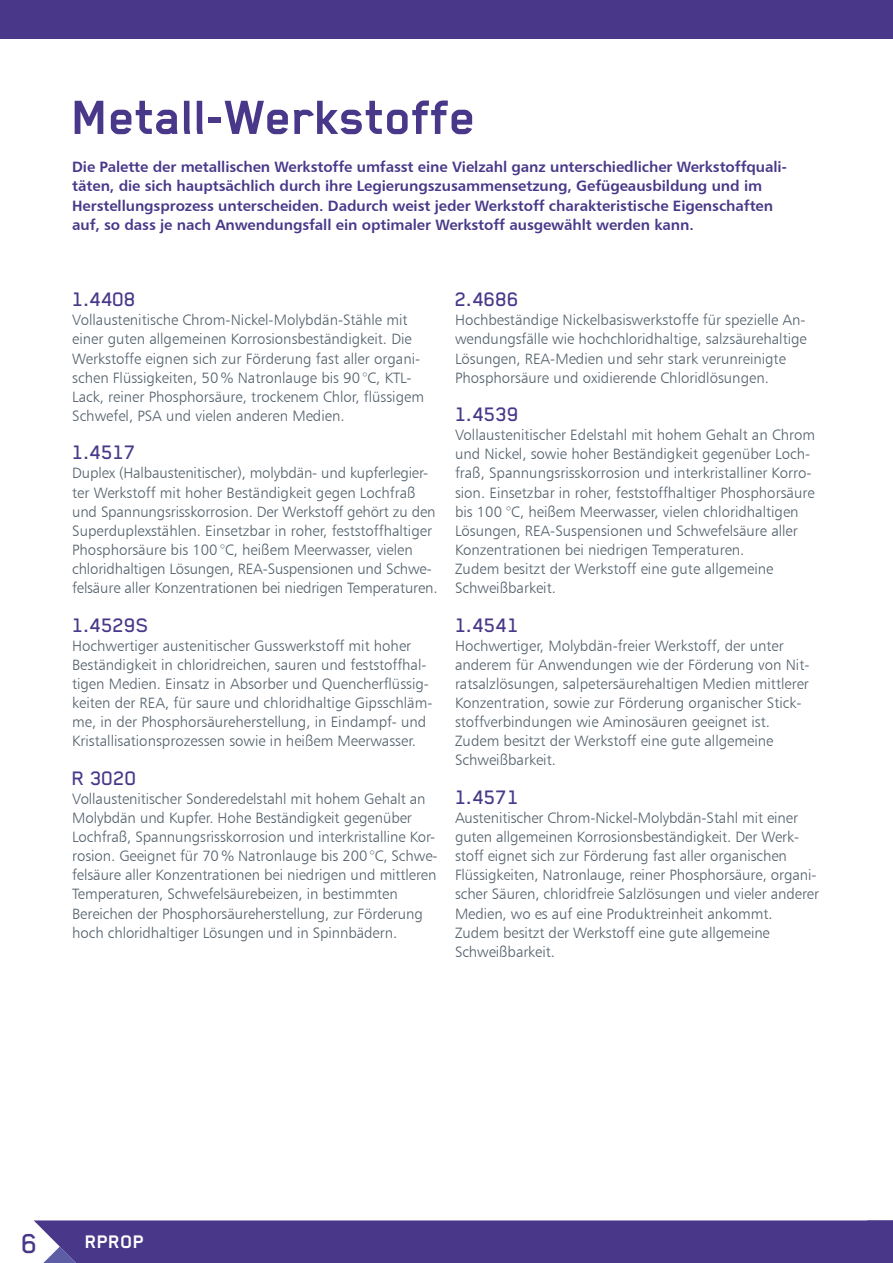
<style>
.page{position:relative;width:893px;height:1263px;background:#fff}
.page>*{position:absolute;margin:0;border:0;box-sizing:border-box;transform-origin:0 0}
.t1{font:700 55.5px "Blender Pro";color:#493889}
.t2{font:500 31.5px "Blender Pro";color:#493889}
.t3{font:500 22.5px "Blender Pro";color:#493889}
.t4{font:700 21px "Blender Pro";color:#fff}
.t5{font:15px/19.2px "Humanist 777 BT Light B";color:#54616c}
.t6{font:15px/19.2px "Humanist 777 BT Bold B";letter-spacing:-.005em;color:#493889}
</style>
<div class="page">
<div style="left:0;top:0;width:893px;height:38px;background:#493889"></div>
<div style="left:34px;top:1220px;width:859px;height:43px;background:#493889"></div>
<h1 class="t1" style="left:72px;top:87px;width:406px">Metall-Werkstoffe</h1>
<p class="t6" style="left:72px;top:157px;width:716px">Die Palette der metallischen Werkstoffe umfasst eine Vielzahl ganz unterschiedlicher Werkstoffquali&shy;täten, die sich hauptsächlich durch ihre Legierungszusammensetzung, Gefügeausbildung und im Herstellungsprozess unterscheiden. Dadurch weist jeder Werkstoff charakteristische Eigenschaften auf, so dass je nach Anwendungsfall ein optimaler Werkstoff ausgewählt werden kann.</p>
<h3 class="t3" style="left:72px;top:287px;width:65px">1.4408</h3>
<p class="t5" style="left:72px;top:310px;width:353px">Vollaustenitische Chrom-Nickel-Molybdän-Stähle mit einer guten allgemeinen Korrosionsbeständigkeit. Die Werkstoffe eignen sich zur Förderung fast aller organi&shy;schen Flüssigkeiten, 50 % Natronlauge bis 90 °C, KTL-Lack, reiner Phosphorsäure, trockenem Chlor, flüssigem Schwefel, PSA und vielen anderen Medien.</p>
<h3 class="t3" style="left:72px;top:440px;width:65px">1.4517</h3>
<p class="t5" style="left:72px;top:463px;width:367px">Duplex (Halbaustenitischer), molybdän- und kupferlegier&shy;ter Werkstoff mit hoher Beständigkeit gegen Lochfraß und Spannungsrisskorrosion. Der Werkstoff gehört zu den Superduplexstählen. Einsetzbar in roher, feststoffhaltiger Phosphorsäure bis 100 °C, heißem Meerwasser, vielen chloridhaltigen Lösungen, REA-Suspensionen und Schwe&shy;felsäure aller Konzentrationen bei niedrigen Temperaturen.</p>
<h3 class="t3" style="left:72px;top:613px;width:78px">1.4529S</h3>
<p class="t5" style="left:72px;top:636px;width:362px">Hochwertiger austenitischer Gusswerkstoff mit hoher Beständigkeit in chloridreichen, sauren und feststoffhal&shy;tigen Medien. Einsatz in Absorber und Quencherflüssig&shy;keiten der REA, für saure und chloridhaltige Gipsschläm&shy;me, in der Phosphorsäureherstellung, in Eindampf- und Kristallisationsprozessen sowie in heißem Meerwasser.</p>
<h3 class="t3" style="left:72px;top:766px;width:66px">R 3020</h3>
<p class="t5" style="left:72px;top:789px;width:367px">Vollaustenitischer Sonderedelstahl mit hohem Gehalt an Molybdän und Kupfer. Hohe Beständigkeit gegenüber Lochfraß, Spannungsrisskorrosion und interkristalline Kor&shy;rosion. Geeignet für 70 % Natronlauge bis 200 °C, Schwe&shy;felsäure aller Konzentrationen bei niedrigen und mittleren Temperaturen, Schwefelsäurebeizen, in bestimmten Bereichen der Phosphorsäureherstellung, zur Förderung hoch chloridhaltiger Lösungen und in Spinnbädern.</p>
<h3 class="t3" style="left:455px;top:287px;width:65px">2.4686</h3>
<p class="t5" style="left:455px;top:310px;width:353px">Hochbeständige Nickelbasiswerkstoffe für spezielle An&shy;wendungsfälle wie hochchloridhaltige, salzsäurehaltige Lösungen, REA-Medien und sehr stark verunreinigte Phosphorsäure und oxidierende Chloridlösungen.</p>
<h3 class="t3" style="left:455px;top:402px;width:65px">1.4539</h3>
<p class="t5" style="left:455px;top:425px;width:362px">Vollaustenitischer Edelstahl mit hohem Gehalt an Chrom und Nickel, sowie hoher Beständigkeit gegenüber Loch&shy;fraß, Spannungsrisskorrosion und interkristalliner Korro&shy;sion. Einsetzbar in roher, feststoffhaltiger Phosphorsäure bis 100 °C, heißem Meerwasser, vielen chloridhaltigen Lösungen, REA-Suspensionen und Schwefelsäure aller Konzentrationen bei niedrigen Temperaturen.<br>Zudem besitzt der Werkstoff eine gute allgemeine Schweißbarkeit.</p>
<h3 class="t3" style="left:455px;top:613px;width:65px">1.4541</h3>
<p class="t5" style="left:455px;top:636px;width:356px">Hochwertiger, Molybdän-freier Werkstoff, der unter anderem für Anwendungen wie der Förderung von Nit&shy;ratsalzlösungen, salpetersäurehaltigen Medien mittlerer Konzentration, sowie zur Förderung organischer Stick&shy;stoffverbindungen wie Aminosäuren geeignet ist.<br>Zudem besitzt der Werkstoff eine gute allgemeine Schweißbarkeit.</p>
<h3 class="t3" style="left:455px;top:785px;width:65px">1.4571</h3>
<p class="t5" style="left:455px;top:808px;width:366px">Austenitischer Chrom-Nickel-Molybdän-Stahl mit einer guten allgemeinen Korrosionsbeständigkeit. Der Werk&shy;stoff eignet sich zur Förderung fast aller organischen Flüssigkeiten, Natronlauge, reiner Phosphorsäure, organi&shy;scher Säuren, chloridfreie Salzlösungen und vieler anderer Medien, wo es auf eine Produktreinheit ankommt.<br>Zudem besitzt der Werkstoff eine gute allgemeine Schweißbarkeit.</p>
<h2 class="t2" style="left:22px;top:1226px;width:18px">6</h2>
<h3 class="t4" style="left:85px;top:1230px;width:61px">RPROP</h3>
</div>
